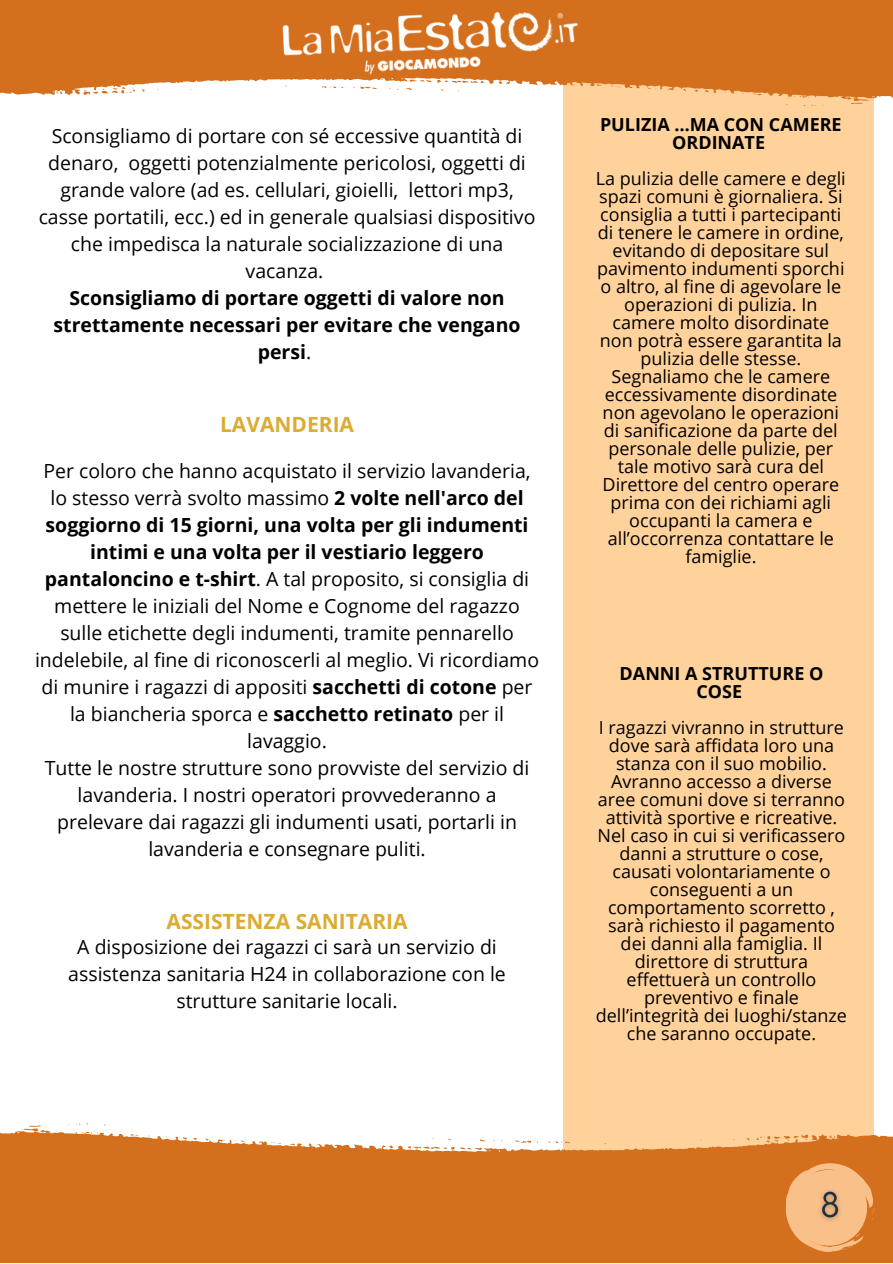
<style>
.page{position:relative;width:893px;height:1264px;background:#fff}
.page>*{position:absolute;margin:0;border:0;box-sizing:border-box;transform-origin:0 0}
.t1{font:700 21px "Open Sans";color:#dbab32}
.t2{font:19.5px/27px "Open Sans";color:#000;text-align:center}
.t3{font:700 19.5px/27px "Open Sans";color:#000;text-align:center}
.t4{font:18px/18px "Open Sans";color:#000;text-align:center}
.t5{font:700 18px/18px "Open Sans";color:#000;text-align:center}
.s1{font-weight:400}
.s2{font-weight:700}
</style>
<div class="page">
<div style="left:563px;top:67px;width:310px;height:1095px;background:#ffd29c"></div>
<svg style="left:0;top:1129px;width:892px;height:133px;fill:#d4701d"></svg>
<svg style="left:382px;top:1145px;width:11px;height:3px"></svg>
<svg style="left:289px;top:1143px;width:6px;height:2px"></svg>
<svg style="left:130px;top:1133px;width:8px;height:2px"></svg>
<svg style="left:829px;top:1135px;width:6px;height:4px"></svg>
<svg style="left:514px;top:1139px;width:24px;height:3px"></svg>
<svg style="left:21px;top:1125px;width:20px;height:7px"></svg>
<svg style="left:407px;top:1138px;width:78px;height:12px"></svg>
<svg style="left:271px;top:1142px;width:10px;height:2px"></svg>
<svg style="left:235px;top:1139px;width:9px;height:3px"></svg>
<svg style="left:548px;top:1141px;width:22px;height:2px"></svg>
<svg style="left:76px;top:1123px;width:30px;height:10px"></svg>
<svg style="left:756px;top:1134px;width:52px;height:8px"></svg>
<svg style="left:0;top:0;width:892px;height:100px;fill:#d4701d"></svg>
<svg style="left:498px;top:81px;width:12px;height:3px"></svg>
<svg style="left:694px;top:90px;width:4px;height:3px"></svg>
<svg style="left:596px;top:84px;width:6px;height:2px"></svg>
<svg style="left:753px;top:93px;width:8px;height:3px"></svg>
<svg style="left:56px;top:90px;width:6px;height:4px"></svg>
<svg style="left:353px;top:86px;width:24px;height:4px"></svg>
<svg style="left:850px;top:98px;width:20px;height:6px"></svg>
<svg style="left:406px;top:79px;width:78px;height:12px"></svg>
<svg style="left:610px;top:85px;width:10px;height:3px"></svg>
<svg style="left:647px;top:87px;width:9px;height:3px"></svg>
<svg style="left:322px;top:86px;width:21px;height:2px"></svg>
<svg style="left:786px;top:96px;width:29px;height:10px"></svg>
<svg style="left:84px;top:87px;width:51px;height:8px"></svg>
<img style="left:265px;top:10px;width:360px;height:68px">
<svg style="left:785px;top:1163px;width:89px;height:88px"></svg>
<img style="left:810px;top:1178px;width:38px;height:60px">
<p class="t2" style="left:39px;top:122px;width:498px">Sconsigliamo di portare con sé eccessive quantità di denaro, oggetti potenzialmente pericolosi, oggetti di grande valore (ad es. cellulari, gioielli, lettori mp3, casse portatili, ecc.) ed in generale qualsiasi dispositivo che impedisca la naturale socializzazione di una vacanza.</p>
<p class="t3" style="left:54px;top:284px;width:468px">Sconsigliamo di portare oggetti di valore non strettamente necessari per evitare che vengano persi<span class="s1">.</span></p>
<p class="t1" style="left:220px;top:410px;width:135px">LAVANDERIA</p>
<p class="t2" style="left:35px;top:457px;width:505px">Per coloro che hanno acquistato il servizio lavanderia, lo stesso verrà svolto massimo <span class="s2">2 volte nell'arco del soggiorno di 15 giorni, una volta per gli indumenti intimi e una volta per il vestiario leggero pantaloncino e t-shirt</span>. A tal proposito, si consiglia di mettere le iniziali del Nome e Cognome del ragazzo sulle etichette degli indumenti, tramite pennarello indelebile, al fine di riconoscerli al meglio. Vi ricordiamo di munire i ragazzi di appositi <span class="s2">sacchetti di cotone</span> per la biancheria sporca e <span class="s2">sacchetto retinato</span> per il lavaggio.</p>
<p class="t2" style="left:45px;top:754px;width:486px">Tutte le nostre strutture sono provviste del servizio di lavanderia. I nostri operatori provvederanno a prelevare dai ragazzi gli indumenti usati, portarli in lavanderia e consegnare puliti.</p>
<p class="t1" style="left:166px;top:906px;width:242px">ASSISTENZA SANITARIA</p>
<p class="t2" style="left:68px;top:932px;width:439px">A disposizione dei ragazzi ci sarà un servizio di assistenza sanitaria H24 in collaborazione con le strutture sanitarie locali.</p>
<p class="t5" style="left:600px;top:115px;width:243px">PULIZIA …MA CON CAMERE<br>ORDINATE</p>
<p class="t4" style="left:596px;top:169px;width:251px">La pulizia delle camere e degli spazi comuni è giornaliera. Si consiglia a tutti i partecipanti di tenere le camere in ordine, evitando di depositare sul pavimento indumenti sporchi o altro, al fine di agevolare le operazioni di pulizia. In camere molto disordinate non potrà essere garantita la pulizia delle stesse.<br>Segnaliamo che le camere eccessivamente disordinate non agevolano le operazioni di sanificazione da parte del personale delle pulizie, per tale motivo sarà cura del<br>Direttore del centro operare prima con dei richiami agli occupanti la camera e all’occorrenza contattare le famiglie.</p>
<p class="t5" style="left:619px;top:664px;width:205px">DANNI A STRUTTURE O<br>COSE</p>
<p class="t4" style="left:595px;top:718px;width:253px">I ragazzi vivranno in strutture dove sarà affidata loro una stanza con il suo mobilio.<br>Avranno accesso a diverse aree comuni dove si terranno attività sportive e ricreative.<br>Nel caso in cui si verificassero danni a strutture o cose, causati volontariamente o conseguenti a un comportamento scorretto , sarà richiesto il pagamento dei danni alla famiglia. Il direttore di struttura effettuerà un controllo preventivo e finale dell’integrità dei luoghi/stanze che saranno occupate.</p>
</div>
